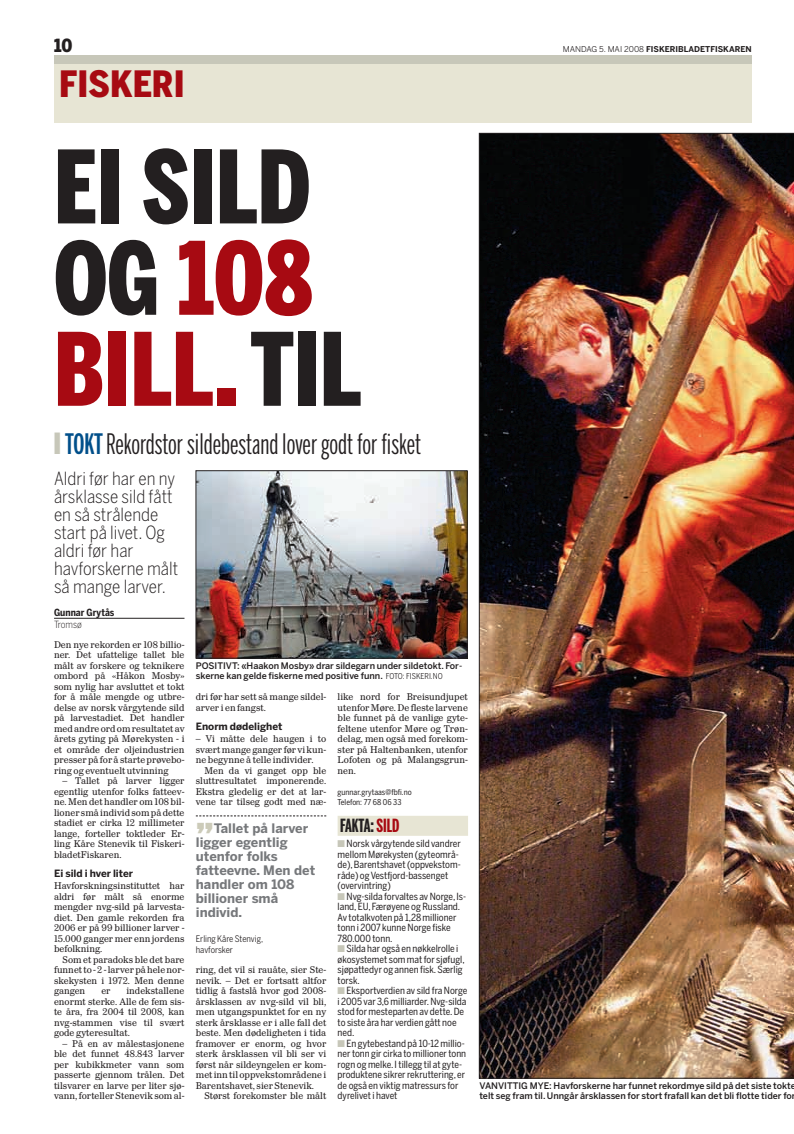
<style>
.page{position:relative;width:794px;height:1134px;background:#fff}
.page>*{position:absolute;margin:0;border:0;box-sizing:border-box;transform-origin:0 0}
.t1{font:900 100px/91.2px "Benton Sans Comp";color:#231f20}
.t2{font:900 36px "Benton Sans Cond";color:#a70a12}
.t3{font:900 34px "Benton Sans";color:#cccbb9}
.t4{font:28px "Benton Sans Extra Comp";color:#231f20}
.t5{font:300 18px/18px "Benton Sans Cond";color:#231f20}
.t6{font:700 18px "Benton Sans Extra Comp";color:#231f20}
.t7{font:900 18px "Benton Sans Cond";color:#231f20}
.t8{font:700 13px/14px "Benton Sans";color:#76787b}
.t9{font:700 10px "Benton Sans";color:#231f20}
.t10{font:9.8px/10.5px "Mayeur Text";color:#231f20;text-align:justify}
.t11{font:9.8px/10.5px "Benton Sans Cond";color:#231f20}
.t12{font:700 9.8px "Benton Sans Cond";color:#231f20}
.t13{font:300 9.8px "Benton Sans Cond";color:#231f20}
.t14{font:500 9px/10.5px "Benton Sans";color:#231f20}
.t15{font:9px/11.7px "Benton Sans Cond";color:#231f20}
.t16{font:8px/10.5px "Benton Sans Cond";color:#231f20}
.t17{font:700 8px "Benton Sans";color:#231f20}
.s1{font-weight:400}
.s2{color:#a70a12}
.s3{color:#c7c7b9}
.s4{font-weight:500;color:#004f8a}
.s5{font-family:"Benton Sans Cond";font-weight:400;font-size:8px}
</style>
<div class="page">
<div style="left:54px;top:64px;width:697px;height:59px;background:#e7e5d4"></div>
<div style="left:54px;top:55px;width:697px;height:9px;background:#c7c7b9"></div>
<hr style="left:54px;top:618px;width:130px;height:1px;background:#231f20">
<img style="left:198px;top:473px;width:267px;height:183px">
<div style="left:196px;top:471px;width:271px;height:187px;border:1px solid #231f20"></div>
<img style="left:479px;top:133px;width:315px;height:945px">
<div style="left:337px;top:816px;width:131px;height:20px;background:#e7e5d4"></div>
<svg style="left:196px;top:815px;width:130px;height:1px"></svg>
<h3 class="t7" style="left:54px;top:39px;width:20px">10</h3>
<p class="t17" style="left:563px;top:46px;width:190px"><span class="s1">MANDAG 5. MAI 2008</span> FISKERIBLADETFISKAREN</p>
<h2 class="t2" style="left:59px;top:70px;width:127px">FISKERI</h2>
<h1 class="t1" style="left:54px;top:151px;width:309px">EI SILD<br>OG <span class="s2">108<br>BILL.</span> TIL</h1>
<h3 class="t4" style="left:54px;top:433px;width:369px"><span class="s3">❚</span> <span class="s4">TOKT</span>Rekordstor sildebestand lover godt for fisket</h3>
<h3 class="t5" style="left:54px;top:471px;width:126px">Aldri før har en ny årsklasse sild fått en så strålende start på livet. Og aldri før har havforskerne målt så mange larver.</h3>
<p class="t12" style="left:54px;top:609px;width:62px">Gunnar Grytås</p>
<p class="t13" style="left:54px;top:621px;width:29px">Tromsø</p>
<p class="t10" style="left:54px;top:640px;width:132px">Den nye rekorden er 108 billio&shy;ner. Det ufattelige tallet ble målt av forskere og teknikere ombord på «Håkon Mosby» som nylig har avsluttet et tokt for å måle mengde og utbre&shy;delse av norsk vårgytende sild på larvestadiet. Det handler med andre ord om resultatet av årets gyting på Mørekysten - i et område der oljeindustrien presser på for å starte prøvebo&shy;ring og eventuelt utvinning</p>
<p class="t10" style="left:54px;top:777px;width:132px;text-indent:9px">– Tallet på larver ligger egentlig utenfor folks fatteev&shy;ne. Men det handler om 108 bil&shy;lioner små individ som på dette stadiet er cirka 12 millimeter lange, forteller toktleder Er&shy;ling Kåre Stenevik til Fiskeri&shy;bladetFiskaren.</p>
<p class="t9" style="left:54px;top:869px;width:81px">Ei sild i hver liter</p>
<p class="t10" style="left:54px;top:882px;width:132px">Havforskningsinstituttet har aldri før målt så enorme mengder nvg-sild på larvesta&shy;diet. Den gamle rekorden fra 2006 er på 99 billioner larver - 15.000 ganger mer enn jordens befolkning.</p>
<p class="t10" style="left:54px;top:955px;width:132px;text-indent:9px">Som et paradoks ble det bare funnet to - 2 - larver på hele nor&shy;skekysten i 1972. Men denne gangen</p>
<p class="t10" style="left:54px;top:987px;width:132px;text-indent:72px">indekstallene enormt sterke. Alle de fem sis&shy;te åra, fra 2004 til 2008, kan nvg-stammen vise til svært gode gyteresultat.</p>
<p class="t10" style="left:54px;top:1039px;width:132px;text-indent:9px">– På en av målestasjonene ble det funnet 48.843 larver per kubikkmeter vann som passerte gjennom trålen. Det tilsvarer en larve per liter sjø&shy;vann, forteller Stenevik som al-</p>
<p class="t10" style="left:101px;top:987px;width:11px">er</p>
<p class="t14" style="left:196px;top:661px;width:268px">POSITIVT: «Haakon Mosby» drar sildegarn under sildetokt. For&shy;skerne kan gelde fiskerne med positive funn. <span class="s5">FOTO: FISKERI.NO</span></p>
<p class="t10" style="left:196px;top:693px;width:132px">dri før har sett så mange sildel&shy;arver i en fangst.</p>
<p class="t9" style="left:196px;top:722px;width:88px">Enorm dødelighet</p>
<p class="t10" style="left:196px;top:735px;width:132px">– Vi måtte dele haugen i to svært mange ganger før vi kun&shy;ne begynne å telle individer.</p>
<p class="t10" style="left:196px;top:766px;width:132px;text-indent:9px">Men da vi ganget opp ble sluttresultatet imponerende.<br>Ekstra gledelig er det at lar&shy;vene tar tilseg godt med næ-</p>
<h3 class="t8" style="left:196px;top:822px;width:121px;text-indent:18px">Tallet på larver ligger egentlig utenfor folks fatteevne. Men det handler om 108 billioner små individ.</h3>
<p class="t15" style="left:196px;top:933px;width:69px">Erling Kåre Stenvig, havforsker</p>
<h3 class="t3" style="left:196px;top:823px;width:20px">’’</h3>
<p class="t10" style="left:196px;top:966px;width:132px">ring, det vil si rauåte, sier Ste&shy;nevik. – Det er fortsatt altfor tidlig å fastslå hvor god 2008- årsklassen av nvg-sild vil bli, men utgangspunktet for en ny sterk årsklasse er i alle fall det beste. Men dødeligheten i tida framover er enorm, og hvor sterk årsklassen vil bli ser vi først når sildeyngelen er kom&shy;met inn til oppvekstområdene i Barentshavet, sier Stenevik.</p>
<p class="t10" style="left:204px;top:1092px;width:123px">Størst forekomster ble målt</p>
<p class="t10" style="left:338px;top:693px;width:132px">like nord for Breisundjupet utenfor Møre. De fleste larvene ble funnet på de vanlige gyte&shy;feltene utenfor Møre og Trøn&shy;delag, men også med forekom&shy;ster på Haltenbanken, utenfor Lofoten og på Malangsgrun&shy;nen.</p>
<p class="t16" style="left:338px;top:787px;width:76px">gunnar.grytaas@fbfi.no<br>Telefon: 77 68 06 33</p>
<h3 class="t6" style="left:340px;top:819px;width:61px">FAKTA: <span class="s2">SILD</span></h3>
<p class="t11" style="left:338px;top:839px;width:125px"><span class="s3">■</span>Norsk vårgytende sild vandrer mellom Mørekysten (gyteområ&shy;de), Barentshavet (oppvekstom&shy;råde) og Vestfjord-bassenget (overvintring)</p>
<p class="t11" style="left:338px;top:892px;width:130px"><span class="s3">■</span>Nvg-silda forvaltes av Norge, Is&shy;land, EU, Færøyene og Russland.<br>Av totalkvoten på 1,28 millioner tonn i 2007 kunne Norge fiske<br>780.000 tonn.</p>
<p class="t11" style="left:338px;top:944px;width:129px"><span class="s3">■</span>Silda har også en nøkkelrolle i økosystemet som mat for sjøfugl, sjøpattedyr og annen fisk. Særlig torsk.</p>
<p class="t11" style="left:338px;top:986px;width:131px"><span class="s3">■</span>Eksportverdien av sild fra Norge i 2005 var 3,6 milliarder. Nvg-silda stod for mesteparten av dette. De to siste åra har verdien gått noe ned.</p>
<p class="t11" style="left:338px;top:1039px;width:130px"><span class="s3">■</span>En gytebestand på 10-12 millio&shy;ner tonn gir cirka to millioner tonn rogn og melke. I tillegg til at gyte&shy;produktene sikrer rekruttering, er de også en viktig matressurs for dyrelivet i havet</p>
<p class="t14" style="left:479px;top:1081px;width:318px">VANVITTIG MYE: Havforskerne har funnet rekordmye sild på det siste tokte telt seg fram til. Unngår årsklassen for stort frafall kan det bli flotte tider for</p>
</div>
